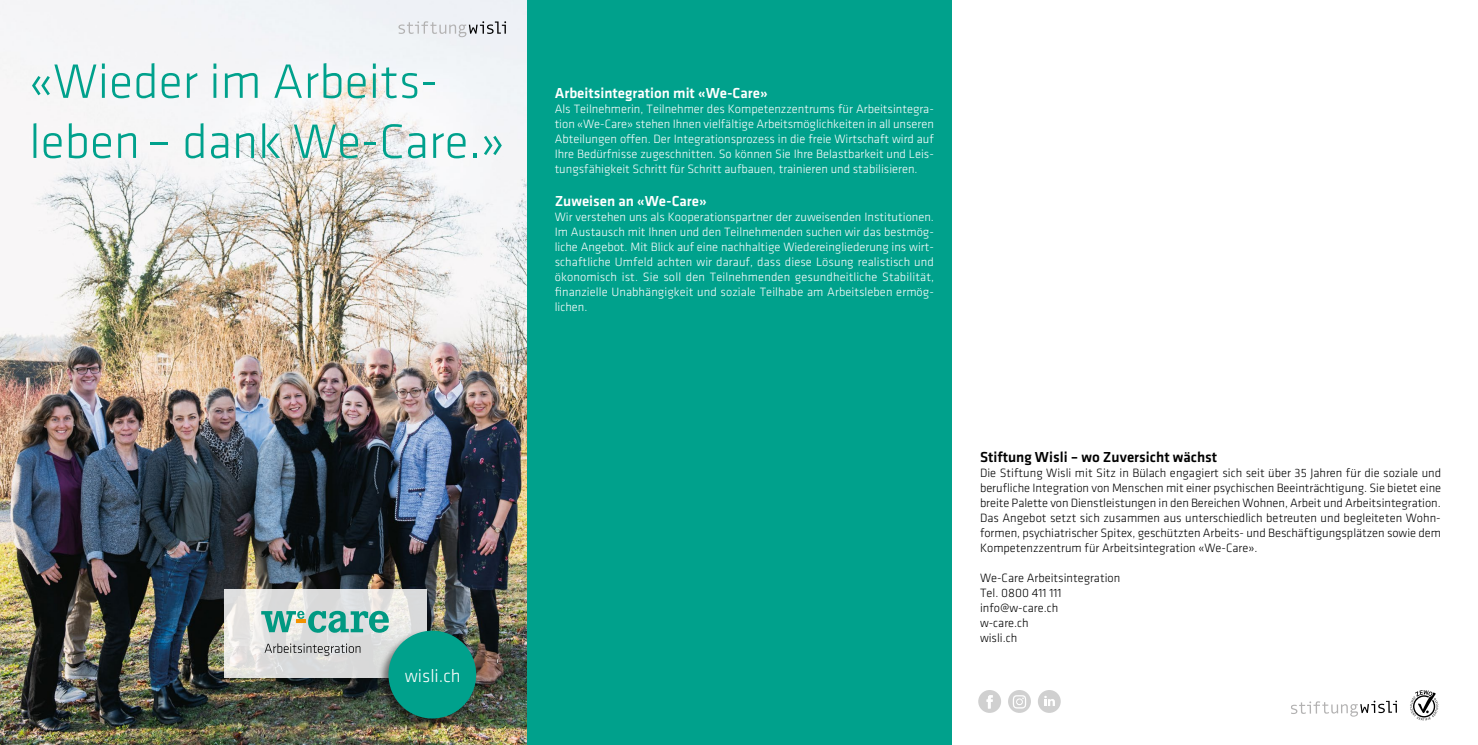
<style>
.page{position:relative;width:1478px;height:745px;background:#fff}
.page>*{position:absolute;margin:0;border:0;box-sizing:border-box;transform-origin:0 0}
.t1{font:300 50px/60px "Klavika";color:#00a18c}
.t2{font:300 18.75px "Klavika";color:#fff}
.t3{font:500 15px "Klavika";color:#fff}
.t4{font:500 15px "Klavika";color:#000}
.t5{font:300 12.5px/15px "Klavika";color:#fff;text-align:justify}
.t6{font:300 12.5px/15px "Klavika";color:#000}
</style>
<div class="page">
<div style="left:526px;top:0;width:425px;height:744px;background:#00a18c"></div>
<img style="left:0;top:0;width:526px;height:744px">
<svg style="left:224px;top:588px;width:202px;height:89px;background:#dededd"></svg>
<svg style="left:264px;top:643px;width:96px;height:12px"></svg>
<svg style="left:261px;top:610px;width:128px;height:22px;background:#78beb1"></svg>
<div style="left:377px;top:629px;width:101px;height:101px;background:#000;opacity:.5"></div>
<div style="left:388px;top:630px;width:88px;height:88px;background:#00a18c;border-radius:50%"></div>
<svg style="left:398px;top:21px;width:108px;height:16px"></svg>
<svg style="left:1291px;top:700px;width:106px;height:16px"></svg>
<svg style="left:1410px;top:690px;width:28px;height:30px"></svg>
<svg style="left:978px;top:690px;width:23px;height:22px"></svg>
<div style="left:1008px;top:689px;width:23px;height:23px;background:#d0d0d0;border-radius:50%"></div>
<div style="left:1038px;top:689px;width:22px;height:23px;background:#d0d0d0;border-radius:50%"></div>
<svg style="left:1013px;top:695px;width:13px;height:13px"></svg>
<svg style="left:1044px;top:696px;width:11px;height:9px"></svg>
<h1 class="t1" style="left:29px;top:51px;width:477px">«Wieder im Arbeits&shy;leben– dank We-Care.»</h1>
<p class="t3" style="left:555px;top:83px;width:214px">Arbeitsintegration mit «We-Care»</p>
<p class="t5" style="left:555px;top:101px;width:381px">Als Teilnehmerin, Teilnehmer des Kompetenzzentrums für Arbeitsintegra&shy;tion «We-Care» stehen Ihnen vielfältige Arbeitsmöglichkeiten in all unseren Abteilungen offen. Der Integrationsprozess in die freie Wirtschaft wird auf Ihre Bedürfnisse zugeschnitten. So können Sie Ihre Belastbarkeit und Leis&shy;tungsfähigkeit Schritt für Schritt aufbauen, trainieren und stabilisieren.</p>
<p class="t3" style="left:555px;top:191px;width:153px">Zuweisen an «We-Care»</p>
<p class="t5" style="left:555px;top:209px;width:381px">Wir verstehen uns als Kooperationspartner der zuweisenden Institutionen.<br>Im Austausch mit Ihnen und den Teilnehmenden suchen wir das bestmög&shy;liche Angebot. Mit Blick auf eine nachhaltige Wiedereingliederung ins wirt&shy;schaftliche Umfeld achten wir darauf, dass diese Lösung realistisch und ökonomisch ist. Sie soll den Teilnehmenden gesundheitliche Stabilität, finanzielle Unabhängigkeit und soziale Teilhabe am Arbeitsleben ermög&shy;lichen.</p>
<h2 class="t2" style="left:405px;top:664px;width:57px">wisli.ch</h2>
<p class="t4" style="left:980px;top:446px;width:239px">Stiftung Wisli – wo Zuversicht wächst</p>
<p class="t6" style="left:980px;top:464px;width:463px">Die Stiftung Wisli mit Sitz in Bülach engagiert sich seit über 35 Jahren für die soziale und berufliche Integration von Menschen mit einer psychischen Beeinträchtigung. Sie bietet eine breite Palette von Dienstleistungen in den Bereichen Wohnen, Arbeit und Arbeitsintegration.<br>Das Angebot setzt sich zusammen aus unterschiedlich betreuten und begleiteten Wohn&shy;formen, psychiatrischer Spitex, geschützten Arbeits- und Beschäftigungsplätzen sowie dem Kompetenzzentrum für Arbeitsintegration «We-Care».</p>
<p class="t6" style="left:980px;top:569px;width:142px">We-Care Arbeitsintegration<br>Tel. 0800 411 111 info@w-care.ch<br>w-care.ch<br>wisli.ch</p>
</div>
